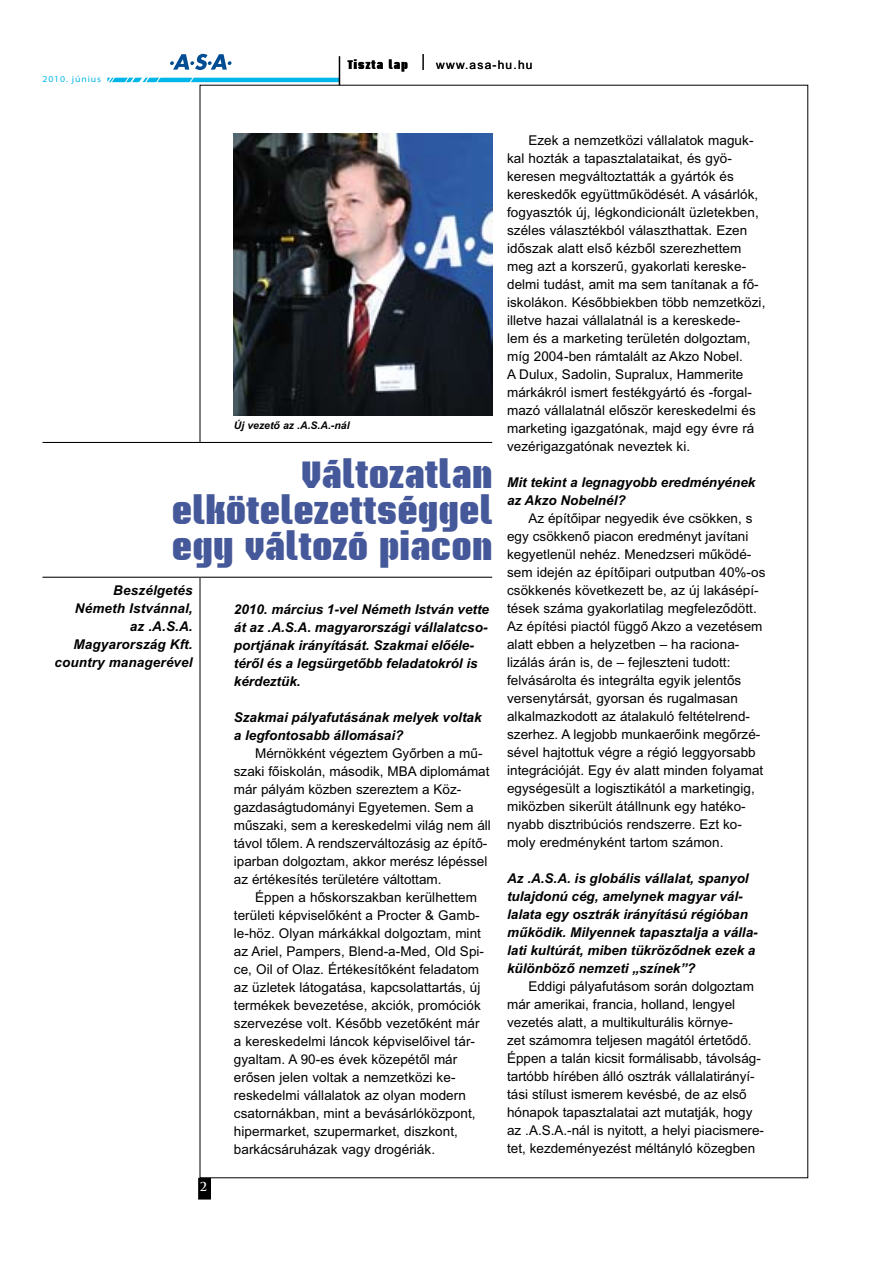
<style>
.page{position:relative;width:893px;height:1263px;background:#fff}
.page>*{position:absolute;margin:0;border:0;box-sizing:border-box;transform-origin:0 0}
.t1{font:37.5px/36px "H Briem Akademi Black";letter-spacing:.02em;color:#455899;text-align:justify}
.t2{font:13.5px/18px "PFL Arial";letter-spacing:.005em;color:#000}
.t3{font:italic 13.5px/18px "PFL Arial Bold";color:#000}
.t4{font:12px "PFL Arial";letter-spacing:.1em;color:#000}
.t5{font:12px "H Briem Akademi Black";letter-spacing:.1em;color:#000}
.t6{font:700 12px "Trajan Pro";color:#fff}
.t7{font:italic 10.5px "PFL Arial Bold";color:#000}
.t8{font:semi-expanded 9px "Myriad Pro";letter-spacing:.1em;color:#00b6e8}
</style>
<div class="page">
<div style="left:199px;top:1178px;width:11px;height:21px;background:#000"></div>
<div style="left:198px;top:1178px;width:13px;height:21px;border:2px solid #000"></div>
<hr style="left:107px;top:78px;width:232px;height:4px;background:#00b6e8">
<svg style="left:107px;top:54px;width:124px;height:42px"></svg>
<svg style="left:339px;top:56px;width:1px;height:29px"></svg>
<svg style="left:423px;top:54px;width:1px;height:16px"></svg>
<hr style="left:43px;top:442px;width:449px;height:1px;background:#000">
<hr style="left:43px;top:577px;width:449px;height:1px;background:#000">
<img style="left:234px;top:134px;width:258px;height:282px">
<p class="t8" style="left:43px;top:74px;width:60px">2010. június</p>
<p class="t5" style="left:348px;top:58px;width:62px">Tiszta lap</p>
<p class="t4" style="left:436px;top:58px;width:98px">www.asa-hu.hu</p>
<p class="t7" style="left:234px;top:420px;width:117px">Új vezetô az .A.S.A.-nál</p>
<h1 class="t1" style="left:172px;top:456px;width:321px;text-indent:129px">Változatlan elkötelezettséggel egy változó piacon</h1>
<p class="t3" style="left:54px;top:582px;width:140px;text-align:right">Beszélgetés<br>Németh Istvánnal,<br>az .A.S.A.<br>Magyarország Kft. country managerével</p>
<p class="t6" style="left:200px;top:1179px;width:9px">2</p>
<p class="t3" style="left:234px;top:600px;width:257px">2010. március 1-vel Németh István vette át az .A.S.A. magyarországi vállalatcso&shy;portjának irányítását. Szakmai elôéle&shy;térôl és a legsürgetôbb feladatokról is kérdeztük.</p>
<p class="t3" style="left:234px;top:708px;width:249px">Szakmai pályafutásának melyek voltak a legfontosabb állomásai?</p>
<p class="t2" style="left:234px;top:744px;width:258px;text-indent:21px">Mérnökként végeztem Gyôrben a mû&shy;szaki fôiskolán, második, MBA diplomámat már pályám közben szereztem a Köz&shy;gazdaságtudományi Egyetemen. Sem a mûszaki, sem a kereskedelmi világ nem áll távol tôlem. A rendszerváltozásig az építô&shy;iparban dolgoztam, akkor merész lépéssel az értékesítés területére váltottam.</p>
<p class="t2" style="left:234px;top:888px;width:252px;text-indent:21px">Éppen a hôskorszakban kerülhettem területi képviselôként a Procter &amp; Gamb&shy;le-höz. Olyan márkákkal dolgoztam, mint az Ariel, Pampers, Blend-a-Med, Old Spi&shy;ce, Oil of Olaz. Értékesítôként feladatom az üzletek látogatása, kapcsolattartás, új termékek bevezetése, akciók, promóciók szervezése volt. Késôbb vezetôként már a kereskedelmi láncok képviselôivel tár&shy;gyaltam. A 90-es évek közepétôl már erôsen jelen voltak a nemzetközi ke&shy;reskedelmi vállalatok az olyan modern csatornákban, mint a bevásárlóközpont, hipermarket, szupermarket, diszkont, barkácsáruházak vagy drogériák.</p>
<p class="t2" style="left:507px;top:132px;width:260px;text-indent:21px">Ezek a nemzetközi vállalatok maguk&shy;kal hozták a tapasztalataikat, és gyö&shy;keresen megváltoztatták a gyártók és kereskedôk együttmûködését. A vásárlók, fogyasztók új, légkondicionált üzletekben, széles választékból választhattak. Ezen idôszak alatt elsô kézbôl szerezhettem meg azt a korszerû, gyakorlati kereske&shy;delmi tudást, amit ma sem tanítanak a fô&shy;iskolákon. Késôbbiekben több nemzetközi, illetve hazai vállalatnál is a kereskede&shy;lem és a marketing területén dolgoztam, míg 2004-ben rámtalált az Akzo Nobel.<br>A Dulux, Sadolin, Supralux, Hammerite márkákról ismert festékgyártó és -forgal&shy;mazó vállalatnál elôször kereskedelmi és marketing igazgatónak, majd egy évre rá vezérigazgatónak neveztek ki.</p>
<p class="t3" style="left:507px;top:474px;width:250px">Mit tekint a legnagyobb eredményének az Akzo Nobelnél?</p>
<p class="t2" style="left:507px;top:510px;width:260px;text-indent:21px">Az építôipar negyedik éve csökken, s egy csökkenô piacon eredményt javítani kegyetlenül nehéz. Menedzseri mûködé&shy;sem idején az építôipari outputban 40%-os csökkenés következett be, az új lakásépí&shy;tések száma gyakorlatilag megfelezôdött.<br>Az építési piactól függô Akzo a vezetésem alatt ebben a helyzetben – ha raciona&shy;lizálás árán is, de – fejleszteni tudott: felvásárolta és integrálta egyik jelentôs versenytársát, gyorsan és rugalmasan alkalmazkodott az átalakuló feltételrend&shy;szerhez. A legjobb munkaerôink megôrzé&shy;sével hajtottuk végre a régió leggyorsabb integrációját. Egy év alatt minden folyamat egységesült a logisztikától a marketingig, miközben sikerült átállnunk egy hatéko&shy;nyabb disztribúciós rendszerre. Ezt ko&shy;moly eredményként tartom számon.</p>
<p class="t3" style="left:507px;top:870px;width:252px">Az .A.S.A. is globális vállalat, spanyol tulajdonú cég, amelynek magyar vál&shy;lalata egy osztrák irányítású régióban mûködik. Milyennek tapasztalja a válla&shy;lati kultúrát, miben tükrözôdnek ezek a különbözô nemzeti „színek”?</p>
<p class="t2" style="left:507px;top:978px;width:258px;text-indent:21px">Eddigi pályafutásom során dolgoztam már amerikai, francia, holland, lengyel vezetés alatt, a multikulturális környe-<br>zet számomra teljesen magától értetôdô.<br>Éppen a talán kicsit formálisabb, távolság&shy;tartóbb hírében álló osztrák vállalatirányí&shy;tási stílust ismerem kevésbé, de az elsô hónapok tapasztalatai azt mutatják, hogy az .A.S.A.-nál is nyitott, a helyi piacismere&shy;tet, kezdeményezést méltányló közegben</p>
</div>
